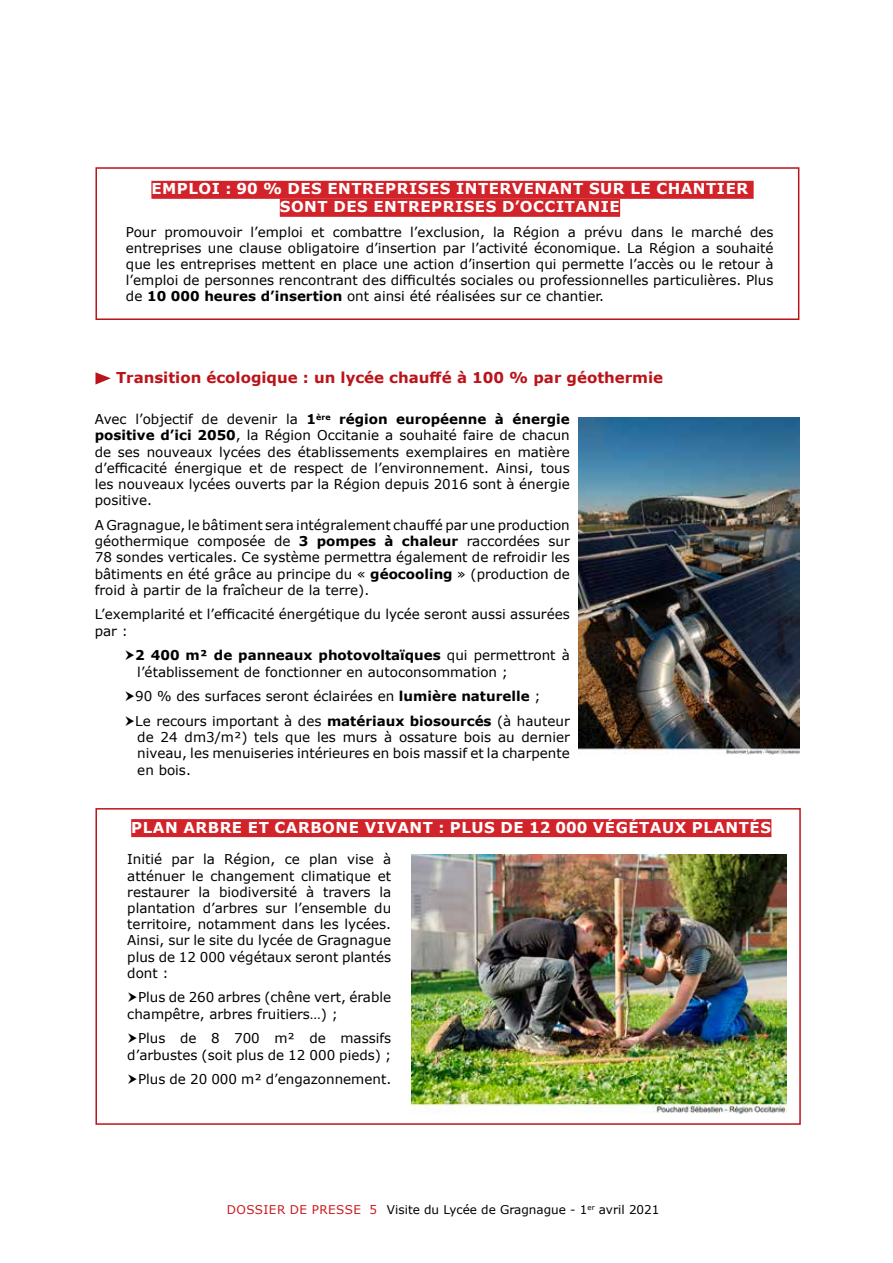
<style>
.page{position:relative;width:893px;height:1263px;background:#fff}
.page>*{position:absolute;margin:0;border:0;box-sizing:border-box;transform-origin:0 0}
.t1{font:700 15px/18px "Verdana";letter-spacing:.035em;color:#fff;text-align:center}
.t2{font:700 15px "Verdana";color:#ba141a}
.t3{font:13.5px/16.2px "Verdana";color:#000;text-align:justify}
.t4{font:12px "Verdana";color:#000}
.s1{font-weight:700}
.s2{color:#ce171e}
</style>
<div class="page">
<div style="left:151px;top:181px;width:603px;height:18px;background:#d2232a"></div>
<div style="left:280px;top:199px;width:340px;height:18px;background:#d2232a"></div>
<div style="left:95px;top:167px;width:704px;height:153px;border:2px solid #ba141a"></div>
<svg style="left:95px;top:372px;width:16px;height:13px"></svg>
<div style="left:131px;top:819px;width:640px;height:18px;background:#d2232a"></div>
<div style="left:95px;top:808px;width:706px;height:317px;border:2px solid #ba141a"></div>
<img style="left:411px;top:854px;width:376px;height:259px">
<img style="left:578px;top:418px;width:221px;height:336px">
<p class="t1" style="left:151px;top:180px;width:598px">EMPLOI : 90 % DES ENTREPRISES INTERVENANT SUR LE CHANTIER<br>SONT DES ENTREPRISES D’OCCITANIE</p>
<p class="t3" style="left:126px;top:224px;width:649px">Pour promouvoir l’emploi et combattre l’exclusion, la Région a prévu dans le marché des entreprises une clause obligatoire d’insertion par l’activité économique. La Région a souhaité que les entreprises mettent en place une action d’insertion qui permette l’accès ou le retour à l’emploi de personnes rencontrant des difficultés sociales ou professionnelles particulières. Plus de <span class="s1">10 000 heures d’insertion</span> ont ainsi été réalisées sur ce chantier.</p>
<p class="t2" style="left:116px;top:367px;width:549px">Transition écologique : un lycée chauffé à 100 % par géothermie</p>
<p class="t3" style="left:95px;top:411px;width:476px">Avec l’objectif de devenir la <span class="s1">1</span><sup>ère</sup> <span class="s1">région européenne à énergie positive d’ici 2050</span>, la Région Occitanie a souhaité faire de chacun de ses nouveaux lycées des établissements exemplaires en matière d’efficacité énergique et de respect de l’environnement. Ainsi, tous les nouveaux lycées ouverts par la Région depuis 2016 sont à énergie positive.</p>
<p class="t3" style="left:95px;top:517px;width:477px">A Gragnague, le bâtiment sera intégralement chauffé par une production géothermique composée de <span class="s1">3 pompes à chaleur</span> raccordées sur 78 sondes verticales. Ce système permettra également de refroidir les bâtiments en été grâce au principe du « <span class="s1">géocooling</span> » (production de froid à partir de la fraîcheur de la terre).</p>
<p class="t3" style="left:95px;top:606px;width:477px">L’exemplarité et l’efficacité énergétique du lycée seront aussi assurées par :</p>
<p class="t3" style="left:135px;top:647px;width:436px"><span class="s1">2 400 m² de panneaux photovoltaïques</span> qui permettront à l’établissement de fonctionner en autoconsommation ;</p>
<p class="t3" style="left:135px;top:684px;width:436px;line-height:24.8px">90 % des surfaces seront éclairées en <span class="s1">lumière naturelle</span> ;<br>Le recours important à des <span class="s1">matériaux biosourcés</span> (à hauteur</p>
<p class="t3" style="left:137px;top:729px;width:434px">de 24 dm3/m²) tels que les murs à ossature bois au dernier niveau, les menuiseries intérieures en bois massif et la charpente en bois.</p>
<p class="t1" style="left:131px;top:818px;width:641px">PLAN ARBRE ET CARBONE VIVANT : PLUS DE 12 000 VÉGÉTAUX PLANTÉS</p>
<p class="t3" style="left:127px;top:851px;width:265px">Initié par la Région, ce plan vise à atténuer le changement climatique et restaurer la biodiversité à travers la plantation d’arbres sur l’ensemble du territoire, notamment dans les lycées.<br>Ainsi, sur le site du lycée de Gragnague plus de 12 000 végétaux seront plantés dont :</p>
<p class="t3" style="left:127px;top:989px;width:265px;text-indent:11px">Plus de 260 arbres (chêne vert, érable champêtre, arbres fruitiers…) ;</p>
<p class="t3" style="left:127px;top:1030px;width:265px;text-align:right">Plus de 8 700 m² de massifs d’arbustes (soit plus de 12 000 pieds) ;</p>
<p class="t3" style="left:138px;top:1071px;width:255px">Plus de 20 000 m² d’engazonnement.</p>
<p class="t4" style="left:227px;top:1201px;width:434px"><span class="s2">DOSSIER DE PRESSE 5</span> Visite du Lycée de Gragnague - 1<sup>er</sup> avril 2021</p>
</div>
